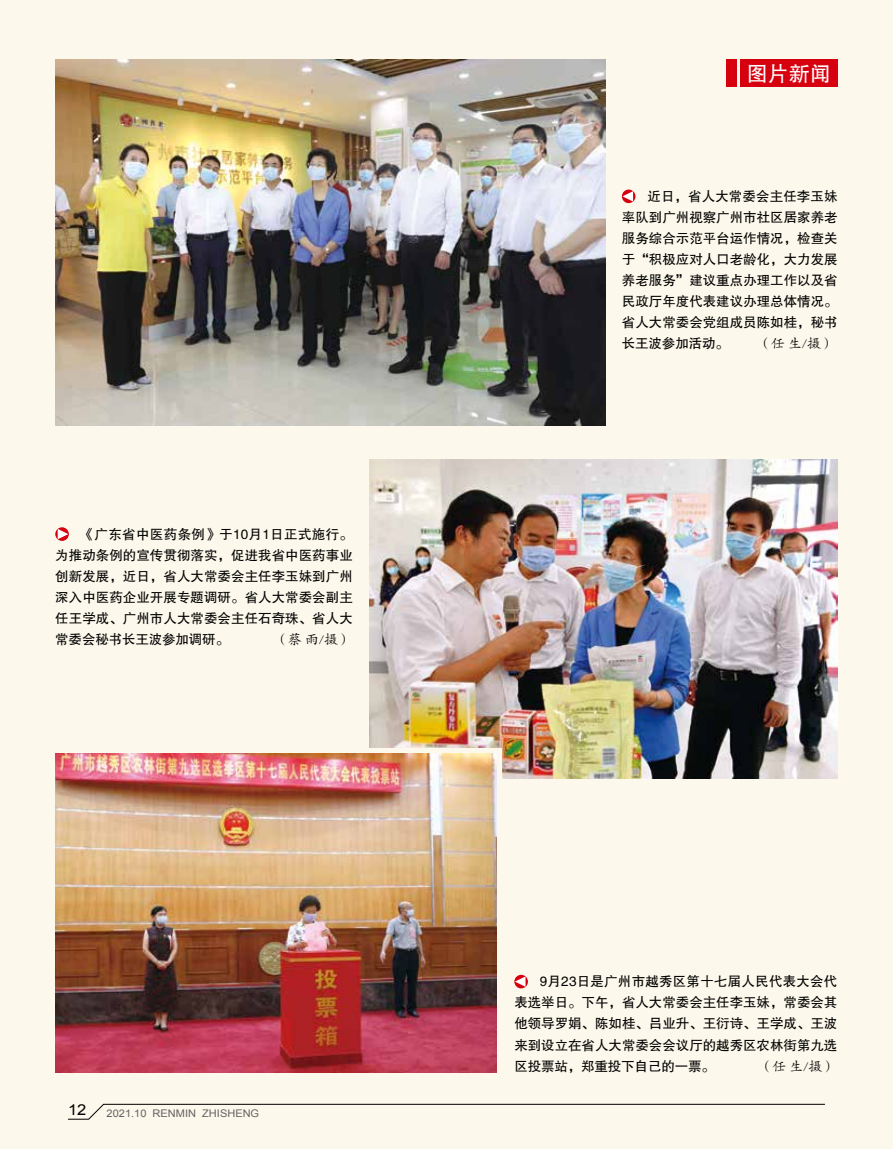
<style>
.page{position:relative;width:893px;height:1149px;background:#fff}
.page>*{position:absolute;margin:0;border:0;box-sizing:border-box;transform-origin:0 0}
.t1{font:21px "FZHTJW GB1 0";color:#fff}
.t2{font:15px "Arial";color:#000;scale:1.1 1}
.t3{font:13.5px/21px "FZHTJW GB1 0";color:#000;text-align:justify}
.t4{font:13.5px "FZKTJW GB1 0";color:#000}
.t5{font:10.5px "Arial";color:#636262;scale:1.05 1}
</style>
<div class="page">
<div style="left:0;top:0;width:893px;height:1148px;background:#fcf8eb"></div>
<svg style="left:622px;top:189px;width:13px;height:14px"></svg>
<svg style="left:622px;top:191px;width:11px;height:10px"></svg>
<svg style="left:55px;top:527px;width:14px;height:13px"></svg>
<svg style="left:58px;top:528px;width:10px;height:11px"></svg>
<img style="left:55px;top:60px;width:550px;height:365px">
<img style="left:370px;top:459px;width:468px;height:319px">
<div style="left:740px;top:60px;width:98px;height:27px;background:#d7000f"></div>
<div style="left:726px;top:60px;width:11px;height:27px;background:#d7000f"></div>
<div style="left:344px;top:747px;width:158px;height:58px;background:#fcf8eb"></div>
<img style="left:55px;top:753px;width:441px;height:318px">
<svg style="left:514px;top:974px;width:14px;height:14px"></svg>
<svg style="left:515px;top:976px;width:10px;height:10px"></svg>
<svg style="left:68px;top:1103px;width:757px;height:16px"></svg>
<p class="t3" style="left:55px;top:523px;width:299px;text-indent:26px">《广东省中医药条例》于10月1日正式施行。为推动条例的宣传贯彻落实，促进我省中医药事业创新发展，近日，省人大常委会主任李玉妹到广州深入中医药企业开展专题调研。省人大常委会副主任王学成、广州市人大常委会主任石奇珠、省人大常委会秘书长王波参加调研。</p>
<p class="t4" style="left:275px;top:632px;width:78px">（蔡 雨/摄）</p>
<p class="t2" style="left:68px;top:1099px;width:18px">12</p>
<p class="t5" style="left:107px;top:1105px;width:147px">2021.10 RENMIN ZHISHENG</p>
<h1 class="t1" style="left:747px;top:62px;width:85px">图片新闻</h1>
<p class="t3" style="left:622px;top:186px;width:217px;text-indent:26px">近日，省人大常委会主任李玉妹率队到广州视察广州市社区居家养老服务综合示范平台运作情况，检查关于“积极应对人口老龄化，大力发展养老服务”建议重点办理工作以及省民政厅年度代表建议办理总体情况。省人大常委会党组成员陈如桂，秘书长王波参加活动。</p>
<p class="t4" style="left:758px;top:336px;width:78px">（任 生/摄）</p>
<p class="t3" style="left:514px;top:971px;width:325px;text-indent:26px">9月23日是广州市越秀区第十七届人民代表大会代表选举日。下午，省人大常委会主任李玉妹，常委会其他领导罗娟、陈如桂、吕业升、王衍诗、王学成、王波来到设立在省人大常委会会议厅的越秀区农林街第九选区投票站，郑重投下自己的一票。</p>
<p class="t4" style="left:759px;top:1058px;width:78px">（任 生/摄）</p>
</div>
